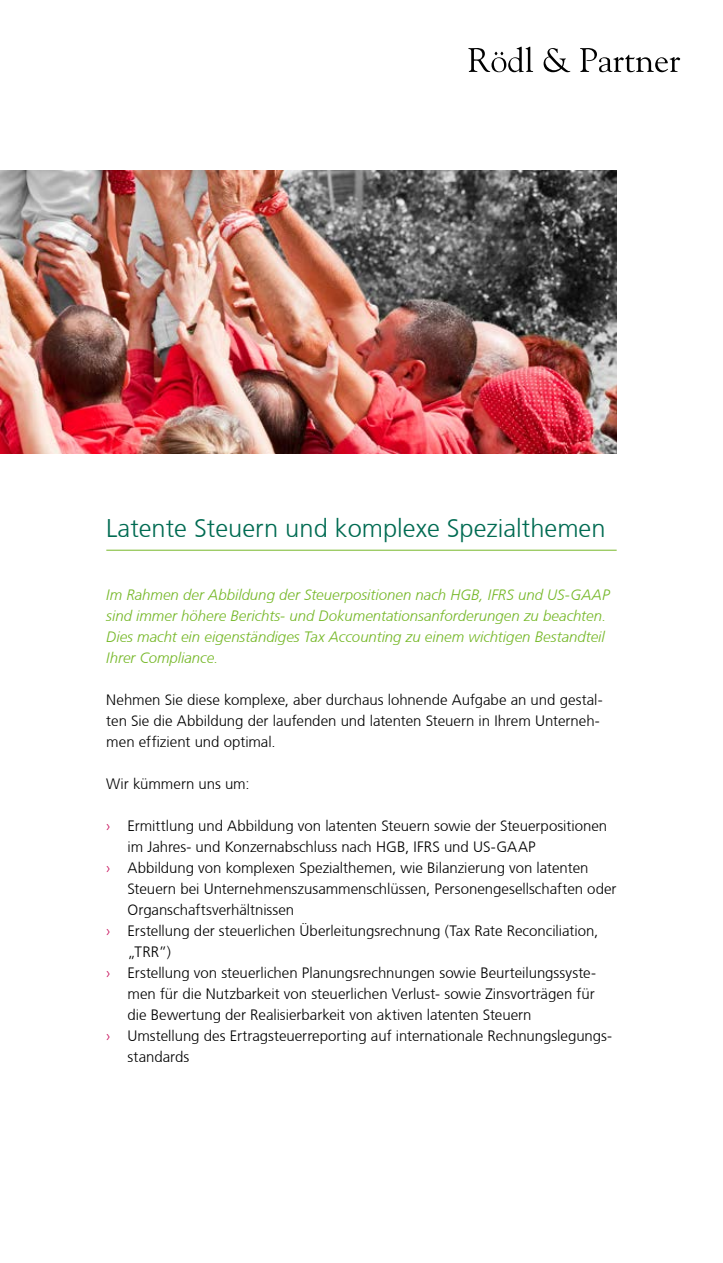
<style>
.page{position:relative;width:723px;height:1263px;background:#fff}
.page>*{position:absolute;margin:0;border:0;box-sizing:border-box;transform-origin:0 0}
.t1{font:300 25.5px "Frutiger CE";color:#006b52}
.t2{font:300 15px/21px "Frutiger CE";color:#000}
.t3{font:italic 300 15px/21px "Frutiger CE";color:#76b828}
.s1{color:#c7105c}
</style>
<div class="page">
<svg style="left:468px;top:47px;width:65px;height:25px"></svg>
<svg style="left:543px;top:48px;width:27px;height:24px"></svg>
<svg style="left:580px;top:48px;width:100px;height:24px"></svg>
<hr style="left:106px;top:550px;width:511px;height:1px;background:#76b828">
<img style="left:0;top:170px;width:617px;height:283px">
<h1 class="t1" style="left:106px;top:513px;width:501px">Latente Steuern und komplexe Spezialthemen</h1>
<p class="t3" style="left:106px;top:584px;width:505px">Im Rahmen der Abbildung der Steuerpositionen nach HGB, IFRS und US-GAAP sind immer höhere Berichts- und Dokumentationsanforderungen zu beachten.<br>Dies macht ein eigenständiges Tax Accounting zu einem wichtigen Bestandteil Ihrer Compliance.</p>
<p class="t2" style="left:106px;top:689px;width:498px">Nehmen Sie diese komplexe, aber durchaus lohnende Aufgabe an und gestal&shy;ten Sie die Abbildung der laufenden und latenten Steuern in Ihrem Unterneh&shy;men effizient und optimal.</p>
<p class="t2" style="left:106px;top:773px;width:145px">Wir kümmern uns um:</p>
<p class="t2" style="left:106px;top:815px;width:502px"><span class="s1">›</span> Ermittlung und Abbildung von latenten Steuern sowie der Steuerpositionen</p>
<p class="t2" style="left:128px;top:836px;width:410px">im Jahres- und Konzernabschluss nach HGB, IFRS und US-GAAP</p>
<p class="t2" style="left:106px;top:857px;width:484px"><span class="s1">›</span> Abbildung von komplexen Spezialthemen, wie Bilanzierung von latenten</p>
<p class="t2" style="left:128px;top:878px;width:490px">Steuern bei Unternehmenszusammenschlüssen, Personengesellschaften oder</p>
<p class="t2" style="left:128px;top:899px;width:168px">Organschaftsverhältnissen</p>
<p class="t2" style="left:106px;top:920px;width:494px"><span class="s1">›</span> Erstellung der steuerlichen Überleitungsrechnung (Tax Rate Reconciliation,</p>
<p class="t2" style="left:128px;top:941px;width:45px">„TRR”)</p>
<p class="t2" style="left:106px;top:962px;width:491px"><span class="s1">›</span> Erstellung von steuerlichen Planungsrechnungen sowie Beurteilungssyste-</p>
<p class="t2" style="left:128px;top:983px;width:469px">men für die Nutzbarkeit von steuerlichen Verlust- sowie Zinsvorträgen für</p>
<p class="t2" style="left:128px;top:1004px;width:405px">die Bewertung der Realisierbarkeit von aktiven latenten Steuern</p>
<p class="t2" style="left:106px;top:1025px;width:507px"><span class="s1">›</span> Umstellung des Ertragsteuerreporting auf internationale Rechnungslegungs-</p>
<p class="t2" style="left:128px;top:1046px;width:63px">standards</p>
</div>
